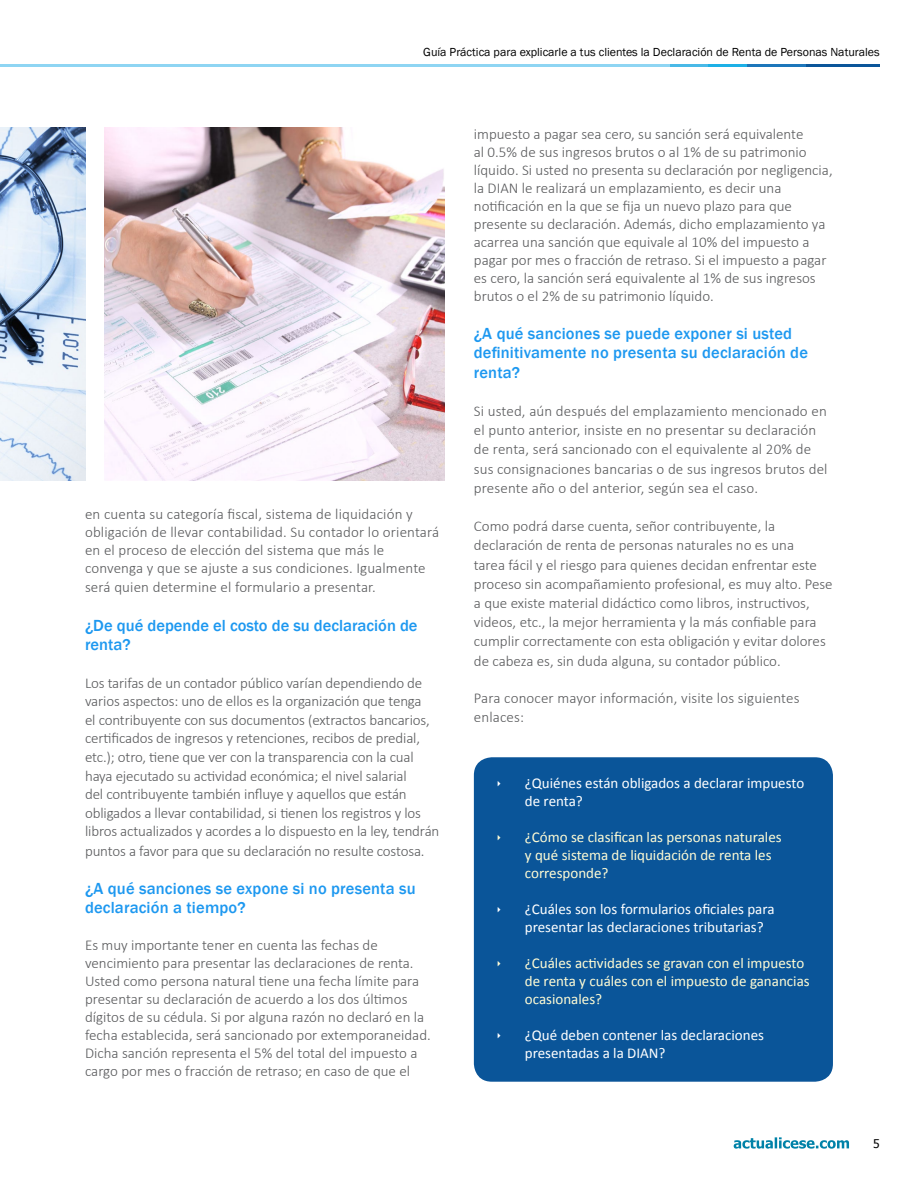
<style>
.page{position:relative;width:918px;height:1188px;background:#fff}
.page>*{position:absolute;margin:0;border:0;box-sizing:border-box;transform-origin:0 0}
.t1{font:500 16.5px/19.2px "Franklin Gothic";letter-spacing:.01em;color:#1d98f0}
.t2{font:300 15px/18px "Calibri";color:#58595b}
.t3{font:15px/18px "Calibri";color:#fff}
.t4{font:15px/18px "Calibri";color:#fffcd5}
.t5{font:12px "Franklin Gothic";color:#000}
.t6{font:12px "Tahoma";color:#000}
</style>
<div class="page">
<svg style="left:734px;top:1137px;width:115px;height:12px"></svg>
<hr style="left:806px;top:65px;width:74px;height:2px;background:#0a5599">
<hr style="left:747px;top:65px;width:59px;height:2px;background:#1d76ba">
<hr style="left:708px;top:65px;width:39px;height:2px;background:#1db0e6">
<hr style="left:669px;top:65px;width:39px;height:2px;background:#49b9e7">
<hr style="left:0;top:65px;width:669px;height:2px;background:#8ed5f3">
<div style="left:474px;top:757px;width:359px;height:325px;background:#0a5599;border-radius:18px"></div>
<img style="left:0;top:128px;width:85px;height:352px">
<img style="left:105px;top:128px;width:339px;height:352px">
<p class="t5" style="left:423px;top:44px;width:458px">Guía Práctica para explicarle a tus clientes la Declaración de Renta de Personas Naturales</p>
<p class="t2" style="left:85px;top:505px;width:356px">en cuenta su categoría fiscal, sistema de liquidación y obligación de llevar contabilidad. Su contador lo orientará en el proceso de elección del sistema que más le convenga y que se ajuste a sus condiciones. Igualmente será quien determine el formulario a presentar.</p>
<p class="t1" style="left:85px;top:616px;width:334px">¿De qué depende el costo de su declaración de renta?</p>
<p class="t2" style="left:85px;top:673px;width:356px;line-height:18.6px">Los tarifas de un contador público varían dependiendo de varios aspectos: uno de ellos es la organización que tenga<br>el contribuyente con sus documentos (extractos bancarios, certificados de ingresos y retenciones, recibos de predial, etc.); otro, tiene que ver con la transparencia con la cual haya ejecutado su actividad económica; el nivel salarial<br>del contribuyente también influye y aquellos que están obligados a llevar contabilidad, si tienen los registros y los libros actualizados y acordes a lo dispuesto en la ley, tendrán puntos a favor para que su declaración no resulte costosa.</p>
<p class="t1" style="left:85px;top:879px;width:332px">¿A qué sanciones se expone si no presenta su declaración a tiempo?</p>
<p class="t2" style="left:85px;top:936px;width:347px">Es muy importante tener en cuenta las fechas de vencimiento para presentar las declaraciones de renta.<br>Usted como persona natural tiene una fecha límite para presentar su declaración de acuerdo a los dos últimos dígitos de su cédula. Si por alguna razón no declaró en la fecha establecida, será sancionado por extemporaneidad.<br>Dicha sanción representa el 5% del total del impuesto a cargo por mes o fracción de retraso; en caso de que el</p>
<p class="t2" style="left:474px;top:125px;width:360px">impuesto a pagar sea cero, su sanción será equivalente<br>al 0.5% de sus ingresos brutos o al 1% de su patrimonio líquido. Si usted no presenta su declaración por negligencia, la DIAN le realizará un emplazamiento, es decir una notificación en la que se fija un nuevo plazo para que presente su declaración. Además, dicho emplazamiento ya acarrea una sanción que equivale al 10% del impuesto a pagar por mes o fracción de retraso. Si el impuesto a pagar es cero, la sanción será equivalente al 1% de sus ingresos brutos o el 2% de su patrimonio líquido.</p>
<p class="t1" style="left:474px;top:324px;width:336px">¿A qué sanciones se puede exponer si usted definitivamente no presenta su declaración de renta?</p>
<p class="t2" style="left:474px;top:401px;width:355px;line-height:19.2px">Si usted, aún después del emplazamiento mencionado en el punto anterior, insiste en no presentar su declaración de renta, será sancionado con el equivalente al 20% de sus consignaciones bancarias o de sus ingresos brutos del presente año o del anterior, según sea el caso.</p>
<p class="t2" style="left:474px;top:516px;width:360px;line-height:19.2px">Como podrá darse cuenta, señor contribuyente, la declaración de renta de personas naturales no es una<br>tarea fácil y el riesgo para quienes decidan enfrentar este proceso sin acompañamiento profesional, es muy alto. Pese a que existe material didáctico como libros, instructivos, videos, etc., la mejor herramienta y la más confiable para cumplir correctamente con esta obligación y evitar dolores de cabeza es, sin duda alguna, su contador público.</p>
<p class="t2" style="left:474px;top:688px;width:327px;line-height:19.2px">Para conocer mayor información, visite los siguientes enlaces:</p>
<p class="t3" style="left:525px;top:774px;width:281px">¿Quiénes están obligados a declarar impuesto de renta?</p>
<p class="t4" style="left:525px;top:828px;width:258px">¿Cómo se clasifican las personas naturales y qué sistema de liquidación de renta les corresponde?</p>
<p class="t3" style="left:525px;top:900px;width:251px">¿Cuáles son los formularios oficiales para presentar las declaraciones tributarias?</p>
<p class="t4" style="left:525px;top:954px;width:286px">¿Cuáles actividades se gravan con el impuesto de renta y cuáles con el impuesto de ganancias ocasionales?</p>
<p class="t3" style="left:525px;top:1026px;width:241px">¿Qué deben contener las declaraciones presentadas a la DIAN?</p>
<p class="t6" style="left:873px;top:1136px;width:8px">5</p>
</div>
